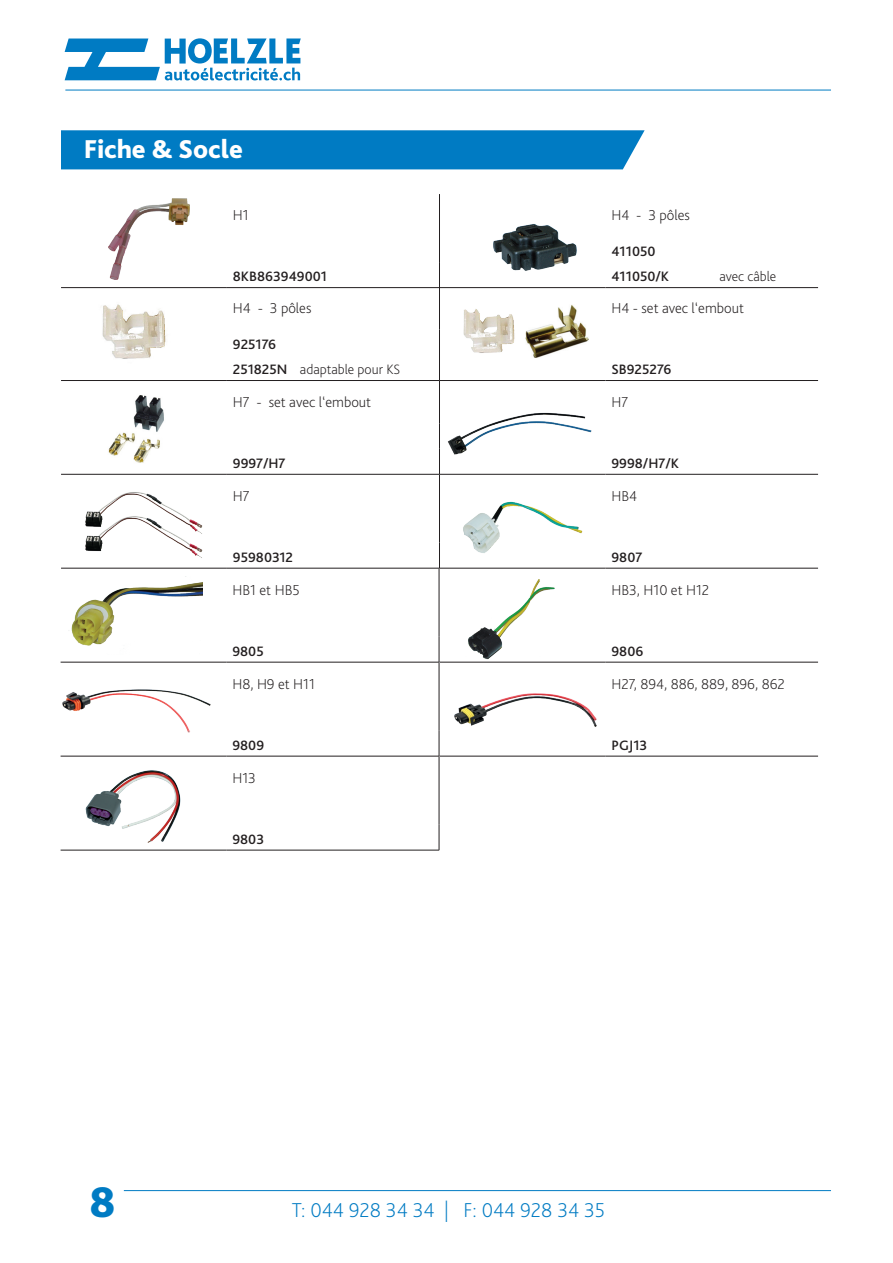
<style>
.page{position:relative;width:893px;height:1263px;background:#fff}
.page>*{position:absolute;margin:0;border:0;box-sizing:border-box;transform-origin:0 0}
.t1{font:800 45px "Bliss 2";color:#007bc3}
.DOK_Unterkapitel_F{font:800 27px "Bliss 2";color:#fff}
.t2{font:200 21px "Bliss 2";color:#007bc3}
.DOK_Techinfo{font:200 15px "Bliss 2";color:#231f20}
.DOK_ArtikelNo_mit_Zu{font:500 14.25px "Bliss 2";color:#231f20}
.DOK_ArtikelNo_mit_Zu-2{font:200 14.25px "Bliss 2";color:#231f20}
.s1{font-weight:500}
</style>
<div class="page">
<hr style="left:65px;top:90px;width:766px;height:1px;background:#007bc3">
<hr style="left:124px;top:1190px;width:707px;height:1px;background:#007bc3">
<svg style="left:65px;top:38px;width:236px;height:42px"></svg>
<div style="left:61px;top:130px;width:584px;height:39px;background:#007bc3"></div>
<hr style="left:440px;top:287px;width:165px;height:1px;background:#231f20">
<hr style="left:605px;top:287px;width:213px;height:1px;background:#231f20">
<hr style="left:440px;top:380px;width:165px;height:1px;background:#231f20">
<hr style="left:605px;top:380px;width:213px;height:1px;background:#231f20">
<hr style="left:61px;top:474px;width:166px;height:1px;background:#231f20">
<hr style="left:227px;top:474px;width:213px;height:1px;background:#231f20">
<hr style="left:439px;top:381px;width:1px;height:42px;background:#231f20">
<svg style="left:439px;top:423px;width:1px;height:51px"></svg>
<hr style="left:61px;top:756px;width:165px;height:1px;background:#231f20">
<hr style="left:439px;top:662px;width:1px;height:69px;background:#231f20">
<svg style="left:439px;top:731px;width:1px;height:25px"></svg>
<hr style="left:226px;top:756px;width:213px;height:1px;background:#231f20">
<hr style="left:61px;top:662px;width:165px;height:1px;background:#231f20">
<hr style="left:226px;top:662px;width:213px;height:1px;background:#231f20">
<hr style="left:439px;top:569px;width:1px;height:68px;background:#231f20">
<svg style="left:439px;top:637px;width:1px;height:25px"></svg>
<hr style="left:440px;top:662px;width:165px;height:1px;background:#231f20">
<hr style="left:605px;top:662px;width:213px;height:1px;background:#231f20">
<hr style="left:440px;top:568px;width:165px;height:1px;background:#231f20">
<hr style="left:605px;top:568px;width:213px;height:1px;background:#231f20">
<hr style="left:440px;top:756px;width:165px;height:1px;background:#231f20">
<hr style="left:605px;top:756px;width:213px;height:1px;background:#231f20">
<hr style="left:439px;top:756px;width:1px;height:68px;background:#231f20">
<svg style="left:439px;top:824px;width:1px;height:26px"></svg>
<hr style="left:61px;top:850px;width:165px;height:1px;background:#231f20">
<hr style="left:226px;top:850px;width:213px;height:1px;background:#231f20">
<hr style="left:61px;top:287px;width:166px;height:1px;background:#231f20">
<hr style="left:227px;top:287px;width:213px;height:1px;background:#231f20">
<hr style="left:439px;top:194px;width:1px;height:68px;background:#231f20">
<svg style="left:439px;top:262px;width:1px;height:25px"></svg>
<hr style="left:440px;top:474px;width:165px;height:1px;background:#231f20">
<hr style="left:605px;top:474px;width:213px;height:1px;background:#231f20">
<hr style="left:61px;top:380px;width:166px;height:1px;background:#231f20">
<hr style="left:439px;top:287px;width:1px;height:42px;background:#231f20">
<svg style="left:439px;top:329px;width:1px;height:51px"></svg>
<hr style="left:227px;top:380px;width:213px;height:1px;background:#231f20">
<hr style="left:61px;top:568px;width:166px;height:1px;background:#231f20">
<hr style="left:227px;top:568px;width:213px;height:1px;background:#231f20">
<hr style="left:439px;top:475px;width:1px;height:68px;background:#231f20">
<svg style="left:439px;top:543px;width:1px;height:25px"></svg>
<img style="left:463px;top:305px;width:125px;height:53px">
<img style="left:108px;top:395px;width:56px;height:68px">
<img style="left:62px;top:689px;width:149px;height:44px">
<img style="left:71px;top:576px;width:132px;height:70px">
<img style="left:457px;top:579px;width:101px;height:84px">
<img style="left:463px;top:501px;width:120px;height:52px">
<img style="left:454px;top:693px;width:143px;height:34px">
<img style="left:493px;top:224px;width:84px;height:47px">
<img style="left:85px;top:770px;width:96px;height:73px">
<img style="left:108px;top:198px;width:81px;height:81px">
<img style="left:447px;top:412px;width:145px;height:43px">
<img style="left:102px;top:304px;width:65px;height:55px">
<img style="left:85px;top:492px;width:118px;height:66px">
<p class="DOK_Unterkapitel_F" style="left:84px;top:133px;width:161px">Fiche &amp; Socle</p>
<p class="DOK_Techinfo" style="left:233px;top:206px;width:17px">H1</p>
<p class="DOK_ArtikelNo_mit_Zu" style="left:233px;top:268px;width:96px">8KB863949001</p>
<p class="DOK_Techinfo" style="left:233px;top:299px;width:80px">H4 - 3 pôles</p>
<p class="DOK_ArtikelNo_mit_Zu" style="left:233px;top:335px;width:45px">925176</p>
<p class="DOK_ArtikelNo_mit_Zu-2" style="left:233px;top:361px;width:169px"><span class="s1">251825N</span> adaptable pour KS</p>
<p class="DOK_Techinfo" style="left:233px;top:393px;width:140px">H7 - set avec l‘embout</p>
<p class="DOK_ArtikelNo_mit_Zu" style="left:233px;top:454px;width:54px">9997/H7</p>
<p class="DOK_Techinfo" style="left:233px;top:487px;width:18px">H7</p>
<p class="DOK_ArtikelNo_mit_Zu" style="left:233px;top:548px;width:62px">95980312</p>
<p class="DOK_Techinfo" style="left:232px;top:580px;width:69px">HB1 et HB5</p>
<p class="DOK_ArtikelNo_mit_Zu" style="left:232px;top:642px;width:33px">9805</p>
<p class="DOK_Techinfo" style="left:232px;top:674px;width:84px">H8, H9 et H11</p>
<p class="DOK_ArtikelNo_mit_Zu" style="left:232px;top:736px;width:33px">9809</p>
<p class="DOK_Techinfo" style="left:232px;top:768px;width:25px">H13</p>
<p class="DOK_ArtikelNo_mit_Zu" style="left:232px;top:830px;width:33px">9803</p>
<p class="DOK_Techinfo" style="left:611px;top:206px;width:80px">H4 - 3 pôles</p>
<p class="DOK_ArtikelNo_mit_Zu" style="left:611px;top:242px;width:46px">411050</p>
<p class="DOK_ArtikelNo_mit_Zu" style="left:611px;top:268px;width:59px">411050/K</p>
<p class="DOK_ArtikelNo_mit_Zu-2" style="left:719px;top:268px;width:58px">avec câble</p>
<p class="DOK_Techinfo" style="left:611px;top:299px;width:134px">H4 - set avec l‘embout</p>
<p class="DOK_ArtikelNo_mit_Zu" style="left:611px;top:361px;width:62px">SB925276</p>
<p class="DOK_Techinfo" style="left:611px;top:393px;width:18px">H7</p>
<p class="DOK_ArtikelNo_mit_Zu" style="left:611px;top:454px;width:69px">9998/H7/K</p>
<p class="DOK_Techinfo" style="left:611px;top:487px;width:27px">HB4</p>
<p class="DOK_ArtikelNo_mit_Zu" style="left:611px;top:548px;width:32px">9807</p>
<p class="DOK_Techinfo" style="left:611px;top:580px;width:99px">HB3, H10 et H12</p>
<p class="DOK_ArtikelNo_mit_Zu" style="left:611px;top:642px;width:33px">9806</p>
<p class="DOK_Techinfo" style="left:611px;top:674px;width:175px">H27, 894, 886, 889, 896, 862</p>
<p class="DOK_ArtikelNo_mit_Zu" style="left:611px;top:736px;width:37px">PGJ13</p>
<h1 class="t1" style="left:89px;top:1174px;width:28px">8</h1>
<h3 class="t2" style="left:292px;top:1197px;width:315px">T: 044 928 34 34 | F: 044 928 34 35</h3>
</div>
